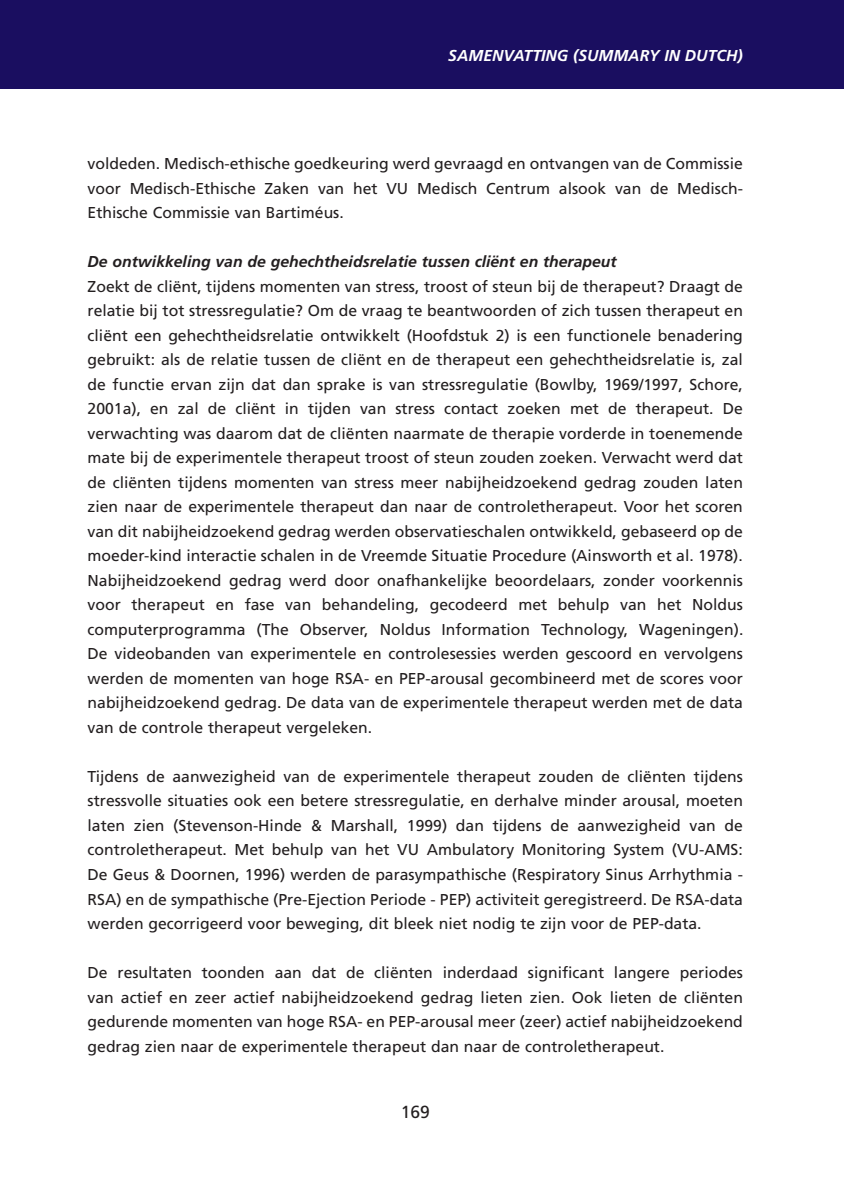
<style>
.page{position:relative;width:844px;height:1191px;background:#fff}
.page>*{position:absolute;margin:0;border:0;box-sizing:border-box;transform-origin:0 0}
.t1{font:17.5px "Frutiger";color:#231f20}
.t2{font:15.75px/24.5px "Frutiger";color:#231f20;text-align:justify}
.t3{font:italic 700 15.75px "Frutiger";color:#231f20}
.t4{font:italic 700 15.75px "Frutiger";color:#fff}
</style>
<div class="page">
<div style="left:0;top:0;width:843px;height:89px;background:#1a0e60"></div>
<p class="t4" style="left:448px;top:46px;width:296px">SAMENVATTING (SUMMARY IN DUTCH)</p>
<p class="t2" style="left:88px;top:151px;width:656px">voldeden. Medisch-ethische goedkeuring werd gevraagd en ontvangen van de Commissie voor Medisch-Ethische Zaken van het VU Medisch Centrum alsook van de Medisch-Ethische Commissie van Bartiméus.</p>
<p class="t3" style="left:88px;top:252px;width:530px">De ontwikkeling van de gehechtheidsrelatie tussen cliënt en therapeut</p>
<p class="t2" style="left:88px;top:274px;width:657px">Zoekt de cliënt, tijdens momenten van stress, troost of steun bij de therapeut? Draagt de relatie bij tot stressregulatie? Om de vraag te beantwoorden of zich tussen therapeut en cliënt een gehechtheidsrelatie ontwikkelt (Hoofdstuk 2) is een functionele benadering gebruikt: als de relatie tussen de cliënt en de therapeut een gehechtheidsrelatie is, zal de functie ervan zijn dat dan sprake is van stressregulatie (Bowlby, 1969/1997, Schore, 2001a), en zal de cliënt in tijden van stress contact zoeken met de therapeut. De verwachting was daarom dat de cliënten naarmate de therapie vorderde in toenemende mate bij de experimentele therapeut troost of steun zouden zoeken. Verwacht werd dat de cliënten tijdens momenten van stress meer nabijheidzoekend gedrag zouden laten zien naar de experimentele therapeut dan naar de controletherapeut. Voor het scoren van dit nabijheidzoekend gedrag werden observatieschalen ontwikkeld, gebaseerd op de moeder-kind interactie schalen in de Vreemde Situatie Procedure (Ainsworth et al. 1978).<br>Nabijheidzoekend gedrag werd door onafhankelijke beoordelaars, zonder voorkennis voor therapeut en fase van behandeling, gecodeerd met behulp van het Noldus computerprogramma (The Observer, Noldus Information Technology, Wageningen).<br>De videobanden van experimentele en controlesessies werden gescoord en vervolgens werden de momenten van hoge RSA- en PEP-arousal gecombineerd met de scores voor nabijheidzoekend gedrag. De data van de experimentele therapeut werden met de data van de controle therapeut vergeleken.</p>
<p class="t2" style="left:88px;top:764px;width:656px">Tijdens de aanwezigheid van de experimentele therapeut zouden de cliënten tijdens stressvolle situaties ook een betere stressregulatie, en derhalve minder arousal, moeten laten zien (Stevenson-Hinde &amp; Marshall, 1999) dan tijdens de aanwezigheid van de controletherapeut. Met behulp van het VU Ambulatory Monitoring System (VU-AMS:<br>De Geus &amp; Doornen, 1996) werden de parasympathische (Respiratory Sinus Arrhythmia - RSA) en de sympathische (Pre-Ejection Periode - PEP) activiteit geregistreerd. De RSA-data werden gecorrigeerd voor beweging, dit bleek niet nodig te zijn voor de PEP-data.</p>
<p class="t2" style="left:88px;top:960px;width:656px">De resultaten toonden aan dat de cliënten inderdaad significant langere periodes van actief en zeer actief nabijheidzoekend gedrag lieten zien. Ook lieten de cliënten gedurende momenten van hoge RSA- en PEP-arousal meer (zeer) actief nabijheidzoekend gedrag zien naar de experimentele therapeut dan naar de controletherapeut.</p>
<p class="t1" style="left:400px;top:1101px;width:31px">169</p>
</div>
